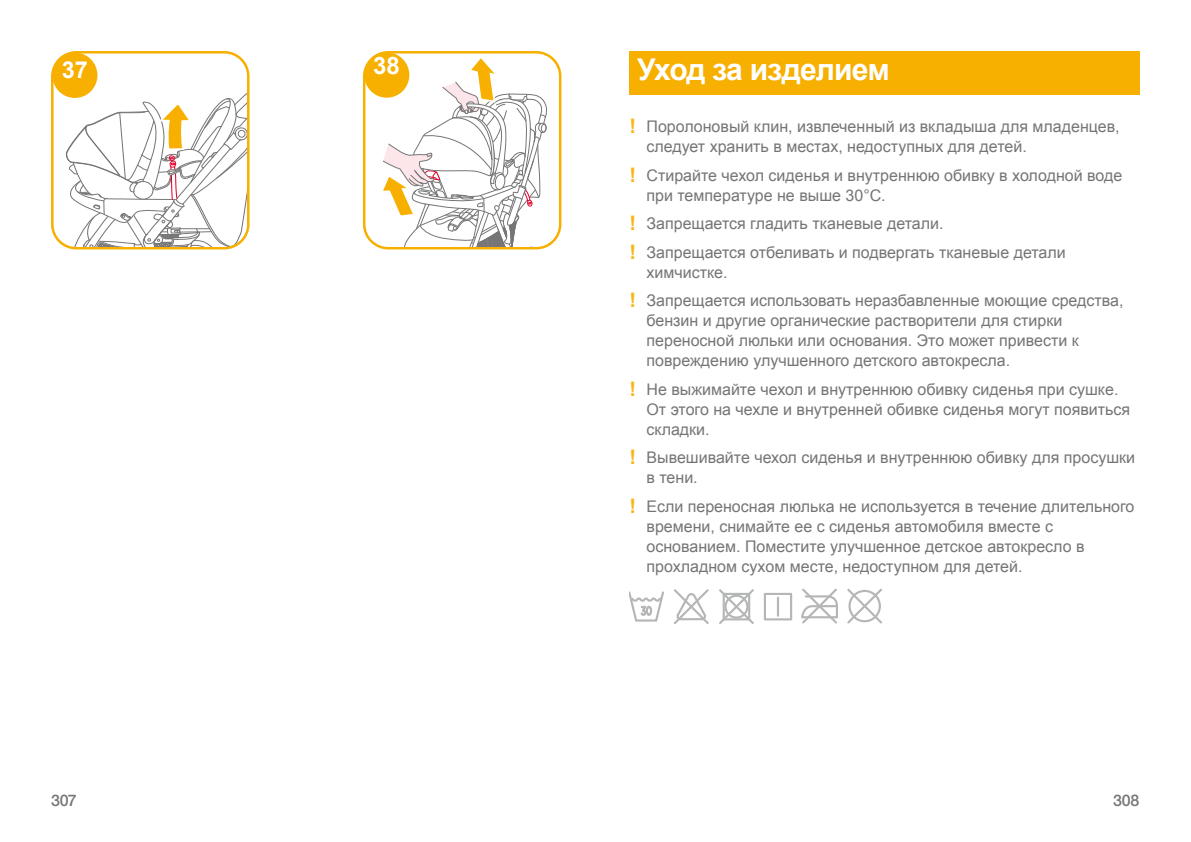
<style>
.page{position:relative;width:1191px;height:842px;background:#fff}
.page>*{position:absolute;margin:0;border:0;box-sizing:border-box;transform-origin:0 0}
.t1{font:700 30px "Arial";letter-spacing:-.025em;color:#fff}
.t2{font:700 24px "Arial";color:#fff}
.t3{font:700 23.4px "Arial";color:#fff}
.t4{font:16px/20px "Arial";color:#767575}
.t5{font:500 16px "Helvetica Neue LT Std";letter-spacing:-.015em;color:#767575}
.s1{font-weight:700;font-size:20px;color:#f8b616}
</style>
<div class="page">
<div style="left:51px;top:51px;width:198px;height:198px;border:2px solid #f7af00;border-radius:24px"></div>
<div style="left:52px;top:53px;width:45px;height:45px;background:#f7af00;border-radius:50%"></div>
<svg style="left:66px;top:88px;width:182px;height:161px"></svg>
<div style="left:363px;top:51px;width:198px;height:198px;border:2px solid #f7af00;border-radius:24px"></div>
<div style="left:364px;top:52px;width:45px;height:46px;background:#f7af00;border-radius:50%"></div>
<svg style="left:379px;top:54px;width:170px;height:195px"></svg>
<div style="left:629px;top:51px;width:511px;height:44px;background:#f7af00"></div>
<svg style="left:674px;top:589px;width:35px;height:35px"></svg>
<svg style="left:719px;top:589px;width:35px;height:35px"></svg>
<div style="left:722px;top:593px;width:28px;height:27px;border:2px solid #b5b6b6"></div>
<div style="left:724px;top:595px;width:24px;height:24px;border:2px solid #b5b6b6;border-radius:50%"></div>
<svg style="left:847px;top:588px;width:35px;height:36px"></svg>
<div style="left:848px;top:590px;width:33px;height:32px;border:2px solid #b5b6b6;border-radius:50%"></div>
<svg style="left:801px;top:588px;width:37px;height:36px"></svg>
<div style="left:764px;top:593px;width:28px;height:27px;border:2px solid #b5b6b6"></div>
<svg style="left:777px;top:598px;width:2px;height:18px"></svg>
<svg style="left:629px;top:591px;width:35px;height:31px"></svg>
<h3 class="t3" style="left:62px;top:54px;width:28px">37</h3>
<h2 class="t2" style="left:373px;top:50px;width:28px">38</h2>
<h1 class="t1" style="left:637px;top:49px;width:254px">Уход за изделием</h1>
<p class="t4" style="left:646px;top:117px;width:475px;text-indent:-17px"><span class="s1">!</span> Поролоновый клин, извлеченный из вкладыша для младенцев, следует хранить в местах, недоступных для детей.</p>
<p class="t4" style="left:646px;top:165px;width:477px;text-indent:-17px"><span class="s1">!</span> Стирайте чехол сиденья и внутреннюю обивку в холодной воде при температуре не выше 30°C.</p>
<p class="t4" style="left:629px;top:209px;width:438px;line-height:28.6px"><span class="s1">!</span> Запрещается гладить тканевые детали.<br><span class="s1">!</span> Запрещается отбеливать и подвергать тканевые детали</p>
<p class="t4" style="left:629px;top:258px;width:495px;line-height:28.6px;text-indent:17px">химчистке.<br><span class="s1">!</span> Запрещается использовать неразбавленные моющие средства,</p>
<p class="t4" style="left:646px;top:311px;width:434px">бензин и другие органические растворители для стирки переносной люльки или основания. Это может привести к повреждению улучшенного детского автокресла.</p>
<p class="t4" style="left:646px;top:379px;width:485px;text-indent:-17px"><span class="s1">!</span> Не выжимайте чехол и внутреннюю обивку сиденья при сушке.<br>От этого на чехле и внутренней обивке сиденья могут появиться складки.</p>
<p class="t4" style="left:646px;top:448px;width:490px;text-indent:-17px"><span class="s1">!</span> Вывешивайте чехол сиденья и внутреннюю обивку для просушки в тени.</p>
<p class="t4" style="left:646px;top:496px;width:489px;text-indent:-17px"><span class="s1">!</span> Если переносная люлька не используется в течение длительного времени, снимайте ее с сиденья автомобиля вместе с основанием. Поместите улучшенное детское автокресло в прохладном сухом месте, недоступном для детей.</p>
<p class="t5" style="left:51px;top:791px;width:27px">307</p>
<p class="t5" style="left:1113px;top:791px;width:28px">308</p>
</div>
